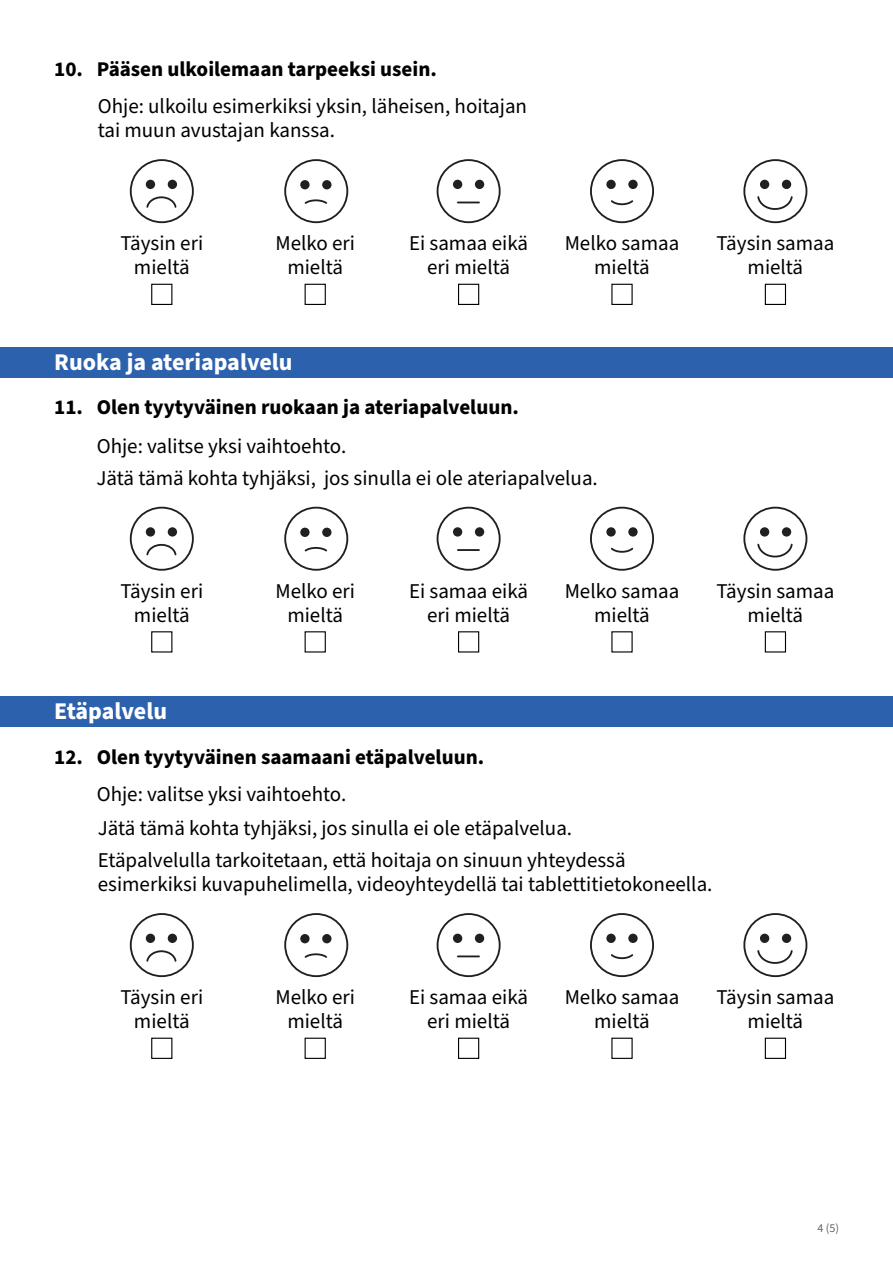
<style>
.page{position:relative;width:893px;height:1263px;background:#fff}
.page>*{position:absolute;margin:0;border:0;box-sizing:border-box;transform-origin:0 0}
.KYSELY_Otsikko_2__h3{font:700 24px "Source Sans Pro";color:#fff}
.KYSELY_Leipäteksti{font:21px/24px "Source Sans Pro";color:#000;text-align:center}
.KYSELY_Otsikko_3__h4{font:700 21px "Source Sans Pro";color:#000}
.t1{font:12px "Source Sans Pro";color:#636466}
</style>
<div class="page">
<div style="left:0;top:347px;width:893px;height:31px;background:#2c61ae"></div>
<div style="left:458px;top:631px;width:21px;height:21px;border:1px solid #000"></div>
<div style="left:458px;top:284px;width:21px;height:21px;border:1px solid #000"></div>
<div style="left:437px;top:507px;width:64px;height:64px;border:2px solid #231f20;border-radius:50%"></div>
<hr style="left:458px;top:549px;width:21px;height:2px;background:#231f20">
<div style="left:453px;top:527px;width:9px;height:10px;background:#231f20;border-radius:50%"></div>
<div style="left:475px;top:527px;width:9px;height:10px;background:#231f20;border-radius:50%"></div>
<div style="left:437px;top:159px;width:64px;height:64px;border:2px solid #231f20;border-radius:50%"></div>
<svg style="left:458px;top:202px;width:21px;height:1px"></svg>
<div style="left:453px;top:180px;width:9px;height:9px;background:#231f20;border-radius:50%"></div>
<div style="left:475px;top:180px;width:9px;height:9px;background:#231f20;border-radius:50%"></div>
<div style="left:305px;top:631px;width:21px;height:21px;border:1px solid #000"></div>
<div style="left:305px;top:284px;width:21px;height:21px;border:1px solid #000"></div>
<div style="left:284px;top:507px;width:64px;height:64px;border:2px solid #231f20;border-radius:50%"></div>
<svg style="left:304px;top:547px;width:23px;height:5px"></svg>
<div style="left:300px;top:528px;width:10px;height:9px;background:#231f20;border-radius:50%"></div>
<div style="left:322px;top:528px;width:9px;height:9px;background:#231f20;border-radius:50%"></div>
<div style="left:284px;top:159px;width:64px;height:64px;border:2px solid #231f20;border-radius:50%"></div>
<svg style="left:304px;top:199px;width:23px;height:5px"></svg>
<div style="left:300px;top:180px;width:10px;height:9px;background:#231f20;border-radius:50%"></div>
<div style="left:322px;top:180px;width:9px;height:9px;background:#231f20;border-radius:50%"></div>
<div style="left:611px;top:284px;width:22px;height:21px;border:1px solid #000"></div>
<div style="left:590px;top:507px;width:64px;height:64px;border:2px solid #231f20;border-radius:50%"></div>
<svg style="left:610px;top:547px;width:24px;height:6px"></svg>
<svg style="left:606px;top:527px;width:10px;height:10px"></svg>
<svg style="left:628px;top:527px;width:10px;height:10px"></svg>
<div style="left:590px;top:159px;width:64px;height:64px;border:2px solid #231f20;border-radius:50%"></div>
<svg style="left:611px;top:200px;width:23px;height:6px"></svg>
<div style="left:606px;top:180px;width:10px;height:9px;background:#231f20;border-radius:50%"></div>
<div style="left:628px;top:180px;width:10px;height:9px;background:#231f20;border-radius:50%"></div>
<div style="left:151px;top:631px;width:21px;height:21px;border:1px solid #000"></div>
<div style="left:151px;top:284px;width:21px;height:21px;border:1px solid #000"></div>
<div style="left:130px;top:507px;width:64px;height:64px;border:2px solid #231f20;border-radius:50%"></div>
<svg style="left:146px;top:543px;width:31px;height:13px"></svg>
<div style="left:146px;top:527px;width:9px;height:10px;background:#231f20;border-radius:50%"></div>
<div style="left:168px;top:527px;width:9px;height:10px;background:#231f20;border-radius:50%"></div>
<div style="left:130px;top:159px;width:64px;height:64px;border:2px solid #231f20;border-radius:50%"></div>
<svg style="left:146px;top:196px;width:31px;height:12px"></svg>
<div style="left:146px;top:180px;width:9px;height:9px;background:#231f20;border-radius:50%"></div>
<div style="left:168px;top:180px;width:9px;height:9px;background:#231f20;border-radius:50%"></div>
<div style="left:765px;top:631px;width:21px;height:21px;border:1px solid #000"></div>
<div style="left:765px;top:284px;width:21px;height:21px;border:1px solid #000"></div>
<div style="left:743px;top:507px;width:64px;height:64px;border:2px solid #231f20;border-radius:50%"></div>
<svg style="left:757px;top:543px;width:36px;height:15px"></svg>
<div style="left:760px;top:527px;width:9px;height:10px;background:#231f20;border-radius:50%"></div>
<div style="left:782px;top:527px;width:9px;height:10px;background:#231f20;border-radius:50%"></div>
<div style="left:743px;top:159px;width:64px;height:64px;border:2px solid #231f20;border-radius:50%"></div>
<svg style="left:757px;top:196px;width:36px;height:14px"></svg>
<div style="left:760px;top:180px;width:9px;height:9px;background:#231f20;border-radius:50%"></div>
<div style="left:782px;top:180px;width:9px;height:9px;background:#231f20;border-radius:50%"></div>
<div style="left:0;top:696px;width:893px;height:30px;background:#2c61ae"></div>
<div style="left:458px;top:1038px;width:21px;height:21px;border:1px solid #000"></div>
<div style="left:437px;top:913px;width:64px;height:64px;border:2px solid #231f20;border-radius:50%"></div>
<hr style="left:458px;top:955px;width:21px;height:2px;background:#231f20">
<div style="left:453px;top:934px;width:9px;height:9px;background:#231f20;border-radius:50%"></div>
<div style="left:475px;top:934px;width:9px;height:9px;background:#231f20;border-radius:50%"></div>
<div style="left:305px;top:1038px;width:21px;height:21px;border:1px solid #000"></div>
<div style="left:284px;top:913px;width:64px;height:64px;border:2px solid #231f20;border-radius:50%"></div>
<svg style="left:304px;top:953px;width:23px;height:5px"></svg>
<div style="left:300px;top:934px;width:10px;height:9px;background:#231f20;border-radius:50%"></div>
<div style="left:322px;top:934px;width:9px;height:9px;background:#231f20;border-radius:50%"></div>
<div style="left:611px;top:1038px;width:22px;height:21px;border:1px solid #000"></div>
<div style="left:590px;top:913px;width:64px;height:64px;border:2px solid #231f20;border-radius:50%"></div>
<svg style="left:611px;top:954px;width:23px;height:6px"></svg>
<div style="left:606px;top:934px;width:10px;height:9px;background:#231f20;border-radius:50%"></div>
<div style="left:628px;top:934px;width:10px;height:9px;background:#231f20;border-radius:50%"></div>
<div style="left:151px;top:1038px;width:21px;height:21px;border:1px solid #000"></div>
<div style="left:130px;top:913px;width:64px;height:64px;border:2px solid #231f20;border-radius:50%"></div>
<svg style="left:146px;top:950px;width:31px;height:12px"></svg>
<div style="left:146px;top:934px;width:9px;height:9px;background:#231f20;border-radius:50%"></div>
<div style="left:168px;top:934px;width:9px;height:9px;background:#231f20;border-radius:50%"></div>
<div style="left:765px;top:1038px;width:21px;height:21px;border:1px solid #000"></div>
<div style="left:743px;top:913px;width:64px;height:64px;border:2px solid #231f20;border-radius:50%"></div>
<svg style="left:757px;top:950px;width:36px;height:14px"></svg>
<div style="left:760px;top:934px;width:9px;height:9px;background:#231f20;border-radius:50%"></div>
<div style="left:782px;top:934px;width:9px;height:9px;background:#231f20;border-radius:50%"></div>
<h4 class="KYSELY_Otsikko_3__h4" style="left:54px;top:54px;width:384px">10. Pääsen ulkoilemaan tarpeeksi usein.</h4>
<p class="KYSELY_Leipäteksti" style="left:98px;top:95px;width:431px;text-align:left">Ohje: ulkoilu esimerkiksi yksin, läheisen, hoitajan tai muun avustajan kanssa.</p>
<p class="KYSELY_Leipäteksti" style="left:120px;top:232px;width:84px">Täysin eri mieltä</p>
<p class="KYSELY_Leipäteksti" style="left:275px;top:232px;width:81px">Melko eri mieltä</p>
<h3 class="KYSELY_Otsikko_2__h3" style="left:54px;top:346px;width:240px">Ruoka ja ateriapalvelu</h3>
<p class="KYSELY_Leipäteksti" style="left:409px;top:232px;width:121px">Ei samaa eikä</p>
<p class="KYSELY_Leipäteksti" style="left:427px;top:256px;width:84px">eri mieltä</p>
<h4 class="KYSELY_Otsikko_3__h4" style="left:54px;top:393px;width:466px">11. Olen tyytyväinen ruokaan ja ateriapalveluun.</h4>
<p class="KYSELY_Leipäteksti" style="left:97px;top:434px;width:251px">Ohje: valitse yksi vaihtoehto.</p>
<p class="KYSELY_Leipäteksti" style="left:565px;top:232px;width:116px">Melko samaa mieltä</p>
<p class="KYSELY_Leipäteksti" style="left:97px;top:466px;width:503px">Jätä tämä kohta tyhjäksi, jos sinulla ei ole ateriapalvelua.</p>
<p class="KYSELY_Leipäteksti" style="left:120px;top:579px;width:84px">Täysin eri mieltä</p>
<h3 class="KYSELY_Otsikko_2__h3" style="left:54px;top:694px;width:114px">Etäpalvelu</h3>
<p class="KYSELY_Leipäteksti" style="left:275px;top:579px;width:81px">Melko eri mieltä</p>
<p class="KYSELY_Leipäteksti" style="left:409px;top:579px;width:121px">Ei samaa eikä</p>
<p class="KYSELY_Leipäteksti" style="left:427px;top:603px;width:84px">eri mieltä</p>
<p class="KYSELY_Leipäteksti" style="left:565px;top:579px;width:116px">Melko samaa mieltä</p>
<p class="KYSELY_Leipäteksti" style="left:716px;top:232px;width:119px">Täysin samaa mieltä</p>
<p class="KYSELY_Leipäteksti" style="left:716px;top:579px;width:119px">Täysin samaa mieltä</p>
<h4 class="KYSELY_Otsikko_3__h4" style="left:54px;top:743px;width:431px">12. Olen tyytyväinen saamaani etäpalveluun.</h4>
<p class="KYSELY_Leipäteksti" style="left:97px;top:782px;width:251px">Ohje: valitse yksi vaihtoehto.</p>
<p class="KYSELY_Leipäteksti" style="left:98px;top:812px;width:529px;line-height:32.1px;text-align:left">Jätä tämä kohta tyhjäksi, jos sinulla ei ole etäpalvelua.<br>Etäpalvelulla tarkoitetaan, että hoitaja on sinuun yhteydessä</p>
<p class="KYSELY_Leipäteksti" style="left:98px;top:873px;width:616px">esimerkiksi kuvapuhelimella, videoyhteydellä tai tablettitietokoneella.</p>
<p class="KYSELY_Leipäteksti" style="left:275px;top:986px;width:81px">Melko eri mieltä</p>
<p class="KYSELY_Leipäteksti" style="left:565px;top:986px;width:116px">Melko samaa mieltä</p>
<p class="KYSELY_Leipäteksti" style="left:409px;top:986px;width:121px">Ei samaa eikä</p>
<p class="KYSELY_Leipäteksti" style="left:427px;top:1010px;width:84px">eri mieltä</p>
<p class="KYSELY_Leipäteksti" style="left:120px;top:986px;width:84px">Täysin eri mieltä</p>
<p class="KYSELY_Leipäteksti" style="left:716px;top:986px;width:119px">Täysin samaa mieltä</p>
<p class="t1" style="left:817px;top:1220px;width:23px">4 (5)</p>
</div>
